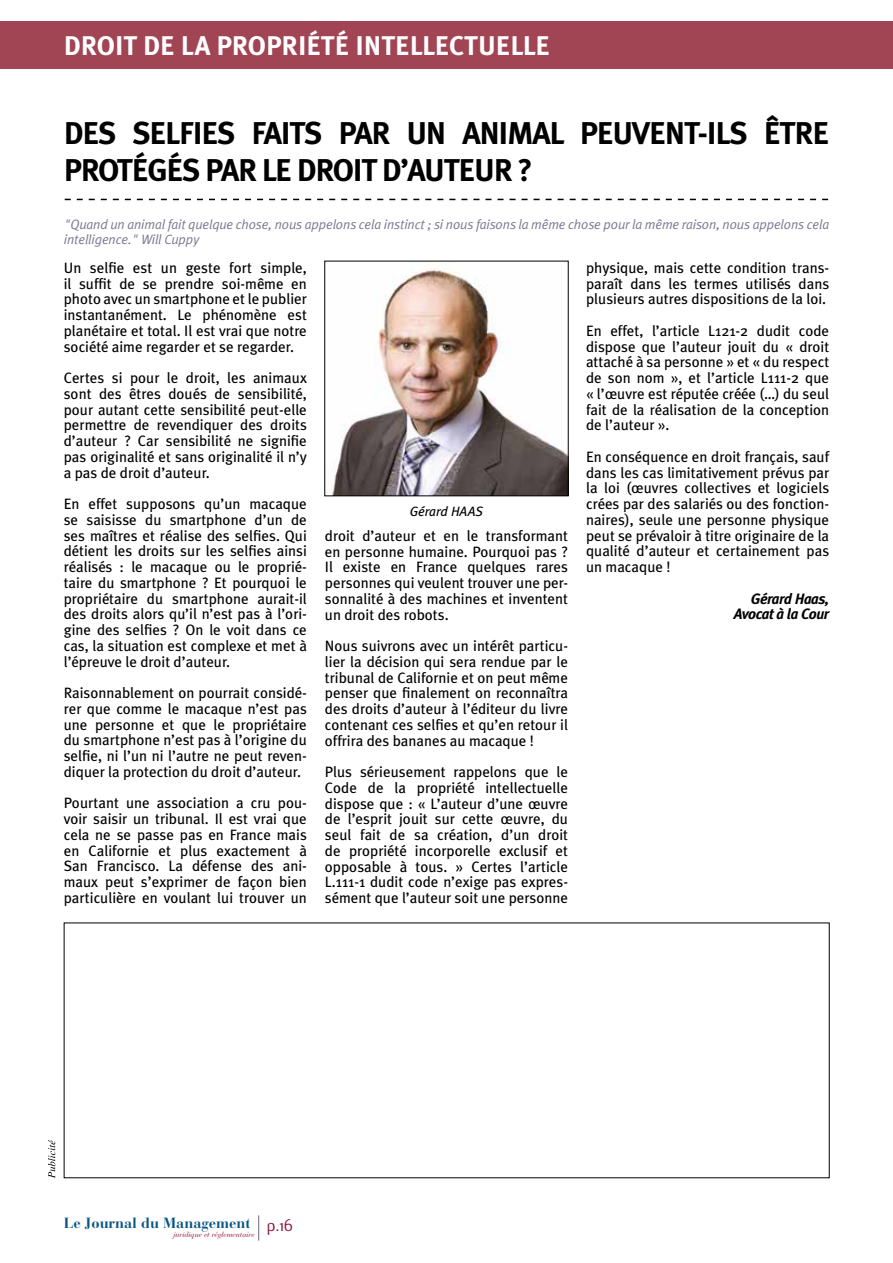
<style>
.page{position:relative;width:893px;height:1263px;background:#fff}
.page>*{position:absolute;margin:0;border:0;box-sizing:border-box;transform-origin:0 0}
.t1{font:700 31.5px/37.5px "Meta Plus";letter-spacing:-.04em;color:#000}
.t2{font:700 27px "Meta Plus";color:#fff}
.t3{font:18px "Flux";color:#8f133d}
.t4{font:15px/15.8px "Meta Plus";color:#000;text-align:justify}
.t5{font:italic 700 15px/15.8px "Meta Plus";letter-spacing:-.03em;color:#000;text-align:right}
.t6{font:700 14.7px "Bauer Bodoni";color:#075484}
.t7{font:italic 13.5px/15px "Meta Plus Normal";letter-spacing:-.01em;color:#7e7692}
.t8{font:italic 13.5px "Meta Plus";color:#000}
.t9{font:italic 7.35px "Bauer Bodoni";color:#8f133d}
</style>
<div class="page">
<div style="left:0;top:21px;width:893px;height:48px;background:#a14555"></div>
<svg style="left:258px;top:1215px;width:1px;height:25px"></svg>
<svg style="left:65px;top:199px;width:763px;height:1px"></svg>
<img style="left:332px;top:269px;width:234px;height:225px">
<div style="left:325px;top:261px;width:243px;height:235px;border:1px solid #000"></div>
<svg style="left:48px;top:1140px;width:7px;height:38px"></svg>
<h2 class="t2" style="left:64px;top:30px;width:488px">DROIT DE LA PROPRIÉTÉ I NTELLECTUELLE</h2>
<h1 class="t1" style="left:64px;top:114px;width:767px">DES SELFIES FAITS PAR UN ANIMAL PEUVENT-ILS ÊTRE<br>PROTÉGÉS PAR LE DROIT D’AUTEUR ?</h1>
<p class="t7" style="left:64px;top:216px;width:767px">"Quand un animal fait quelque chose, nous appelons cela instinct ; si nous faisons la même chose pour la même raison, nous appelons cela intelligence." Will Cuppy</p>
<p class="t4" style="left:64px;top:260px;width:245px">Un selfie est un geste fort simple, il suffit de se prendre soi-même en photo avec un smartphone et le publier instantanément. Le phénomène est planétaire et total. Il est vrai que notre société aime regarder et se regarder.</p>
<p class="t4" style="left:64px;top:370px;width:245px">Certes si pour le droit, les animaux sont des êtres doués de sensibilité, pour autant cette sensibilité peut-elle permettre de revendiquer des droits d’auteur ? Car sensibilité ne signifie pas originalité et sans originalité il n’y a pas de droit d’auteur.</p>
<p class="t4" style="left:64px;top:496px;width:245px">En effet supposons qu’un macaque se saisisse du smartphone d’un de ses maîtres et réalise des selfies. Qui détient les droits sur les selfies ainsi réalisés : le macaque ou le proprié&shy;taire du smartphone ? Et pourquoi le propriétaire du smartphone aurait-il des droits alors qu’il n’est pas à l’ori&shy;gine des selfies ? On le voit dans ce cas, la situation est complexe et met à l’épreuve le droit d’auteur.</p>
<p class="t4" style="left:64px;top:685px;width:245px">Raisonnablement on pourrait considé&shy;rer que comme le macaque n’est pas une personne et que le propriétaire du smartphone n’est pas à l’origine du selfie, ni l’un ni l’autre ne peut reven&shy;diquer la protection du droit d’auteur.</p>
<p class="t4" style="left:64px;top:795px;width:245px">Pourtant une association a cru pou&shy;voir saisir un tribunal. Il est vrai que cela ne se passe pas en France mais en Californie et plus exactement à San Francisco. La défense des ani&shy;maux peut s’exprimer de façon bien particulière en voulant lui trouver un</p>
<p class="t8" style="left:410px;top:503px;width:75px">Gérard Haas</p>
<p class="t4" style="left:325px;top:528px;width:245px">droit d’auteur et en le transformant en personne humaine. Pourquoi pas ?<br>Il existe en France quelques rares personnes qui veulent trouver une per&shy;sonnalité à des machines et inventent un droit des robots.</p>
<p class="t4" style="left:325px;top:638px;width:245px">Nous suivrons avec un intérêt particu&shy;lier la décision qui sera rendue par le tribunal de Californie et on peut même penser que finalement on reconnaîtra des droits d’auteur à l’éditeur du livre contenant ces selfies et qu’en retour il offrira des bananes au macaque !</p>
<p class="t4" style="left:325px;top:764px;width:245px">Plus sérieusement rappelons que le Code de la propriété intellectuelle dispose que : « L’auteur d’une œuvre de l’esprit jouit sur cette œuvre, du seul fait de sa création, d’un droit de propriété incorporelle exclusif et opposable à tous. » Certes l’article L.111-1 dudit code n’exige pas expres&shy;sément que l’auteur soit une personne</p>
<p class="t4" style="left:586px;top:260px;width:245px">physique, mais cette condition trans&shy;paraît dans les termes utilisés dans plusieurs autres dispositions de la loi.</p>
<p class="t4" style="left:586px;top:323px;width:245px">En effet, l’article L121-2 dudit code dispose que l’auteur jouit du « droit attaché à sa personne » et « du respect de son nom », et l’article L111-2 que « l’œuvre est réputée créée (…) du seul fait de la réalisation de la conception de l’auteur ».</p>
<p class="t4" style="left:586px;top:449px;width:245px">En conséquence en droit français, sauf dans les cas limitativement prévus par la loi (œuvres collectives et logiciels crées par des salariés ou des fonction&shy;naires), seule une personne physique peut se prévaloir à titre originaire de la qualité d’auteur et certainement pas un macaque !</p>
<p class="t5" style="left:734px;top:590px;width:97px">Gérard Haas,<br>Avocat à la Cour</p>
<p class="t6" style="left:64px;top:1214px;width:188px">Le Journal du Management</p>
<p class="t9" style="left:173px;top:1230px;width:83px">juridique et réglementaire</p>
<p class="t3" style="left:267px;top:1215px;width:28px">p.16</p>
</div>
